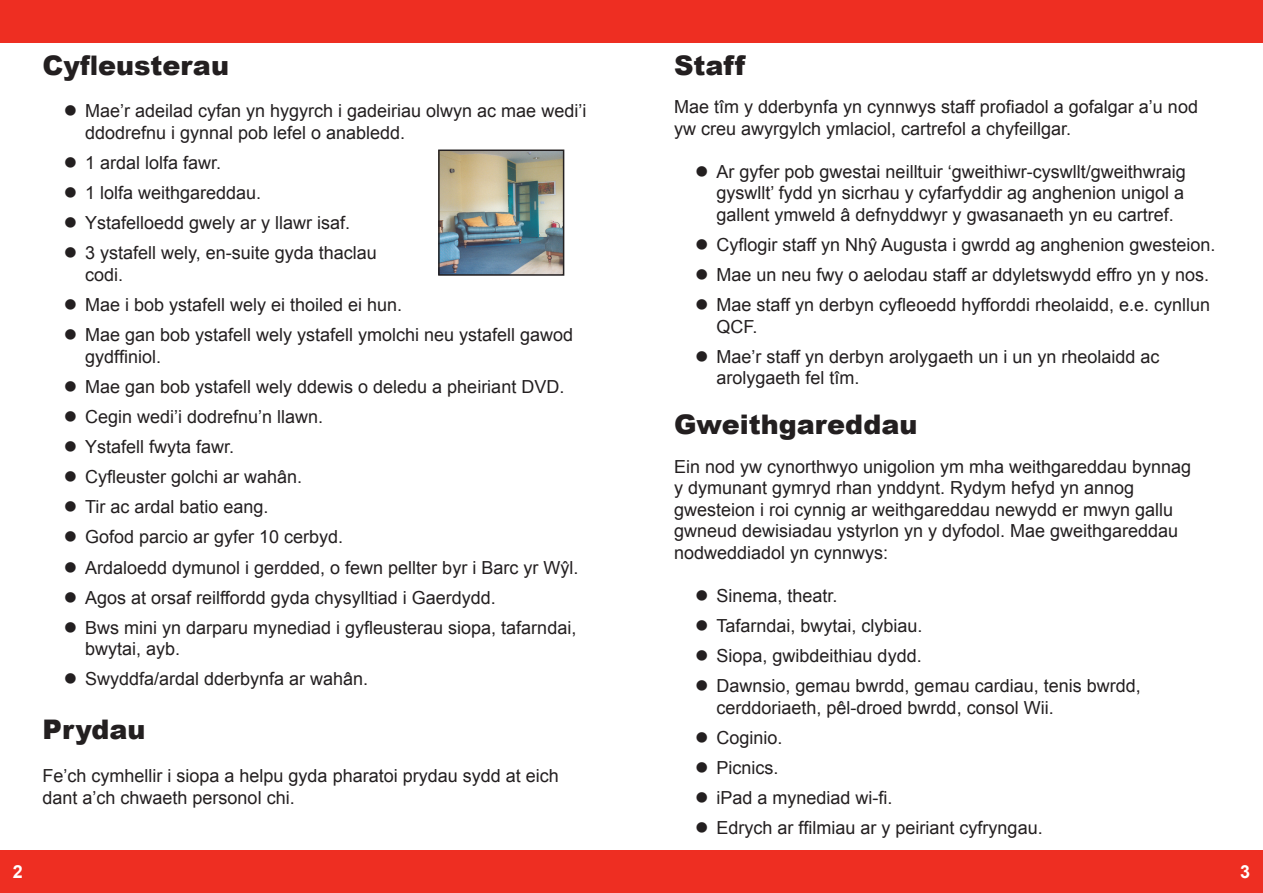
<style>
.page{position:relative;width:1263px;height:893px;background:#fff}
.page>*{position:absolute;margin:0;border:0;box-sizing:border-box;transform-origin:0 0}
.t1{font:900 27px "Arial";color:#231f20}
.t2{font:18px/21.6px "Arial";color:#231f20}
.t3{font:700 18px "Arial";color:#fff}
</style>
<div class="page">
<div style="left:631px;top:0;width:632px;height:43px;background:#ee2e22"></div>
<div style="left:0;top:0;width:631px;height:43px;background:#ee2e22"></div>
<div style="left:631px;top:850px;width:632px;height:43px;background:#ee2e22"></div>
<div style="left:0;top:850px;width:631px;height:43px;background:#ee2e22"></div>
<img style="left:441px;top:153px;width:120px;height:120px">
<div style="left:438px;top:150px;width:126px;height:126px;border:2px solid #231f20"></div>
<h1 class="t1" style="left:43px;top:45px;width:188px">Cyfleusterau</h1>
<p class="t2" style="left:85px;top:101px;width:503px;text-indent:-21px">● Mae’r adeilad cyfan yn hygyrch i gadeiriau olwyn ac mae wedi’i ddodrefnu i gynnal pob lefel o anabledd.</p>
<p class="t2" style="left:64px;top:152px;width:159px">● 1 ardal lolfa fawr.</p>
<p class="t2" style="left:64px;top:182px;width:199px">● 1 lolfa weithgareddau.</p>
<p class="t2" style="left:64px;top:212px;width:288px">● Ystafelloedd gwely ar y llawr isaf.</p>
<p class="t2" style="left:85px;top:243px;width:293px;text-indent:-21px">● 3 ystafell wely, en-suite gyda thaclau codi.</p>
<p class="t2" style="left:64px;top:294px;width:340px">● Mae i bob ystafell wely ei thoiled ei hun.</p>
<p class="t2" style="left:85px;top:324px;width:490px;text-indent:-21px">● Mae gan bob ystafell wely ystafell ymolchi neu ystafell gawod gydffiniol.</p>
<p class="t2" style="left:64px;top:376px;width:502px">● Mae gan bob ystafell wely ddewis o deledu a pheiriant DVD.</p>
<p class="t2" style="left:64px;top:406px;width:261px">● Cegin wedi’i dodrefnu’n llawn.</p>
<p class="t2" style="left:64px;top:436px;width:172px">● Ystafell fwyta fawr.</p>
<p class="t2" style="left:64px;top:466px;width:240px">● Cyfleuster golchi ar wahân.</p>
<p class="t2" style="left:64px;top:496px;width:206px">● Tir ac ardal batio eang.</p>
<p class="t2" style="left:64px;top:526px;width:281px">● Gofod parcio ar gyfer 10 cerbyd.</p>
<p class="t2" style="left:64px;top:557px;width:516px">● Ardaloedd dymunol i gerdded, o fewn pellter byr i Barc yr Wŷl.</p>
<p class="t2" style="left:64px;top:587px;width:434px">● Agos at orsaf reilffordd gyda chysylltiad i Gaerdydd.</p>
<p class="t2" style="left:85px;top:617px;width:493px;text-indent:-21px">● Bws mini yn darparu mynediad i gyfleusterau siopa, tafarndai, bwytai, ayb.</p>
<p class="t2" style="left:64px;top:668px;width:306px">● Swyddfa/ardal dderbynfa ar wahân.</p>
<h1 class="t1" style="left:43px;top:710px;width:105px">Prydau</h1>
<p class="t2" style="left:43px;top:765px;width:518px">Fe’ch cymhellir i siopa a helpu gyda pharatoi prydau sydd at eich dant a’ch chwaeth personol chi.</p>
<h1 class="t1" style="left:674px;top:45px;width:73px">Staff</h1>
<p class="t2" style="left:674px;top:96px;width:525px">Mae tîm y dderbynfa yn cynnwys staff profiadol a gofalgar a’u nod yw creu awyrgylch ymlaciol, cartrefol a chyfeillgar.</p>
<p class="t2" style="left:716px;top:161px;width:471px;text-align:justify;text-indent:-21px">● Ar gyfer pob gwestai neilltuir ‘gweithiwr-cyswllt/gweithwraig gyswllt’ fydd yn sicrhau y cyfarfyddir ag anghenion unigol a gallent ymweld â defnyddwyr y gwasanaeth yn eu cartref.</p>
<p class="t2" style="left:695px;top:234px;width:522px">● Cyflogir staff yn Nhŷ Augusta i gwrdd ag anghenion gwesteion.</p>
<p class="t2" style="left:695px;top:264px;width:515px">● Mae un neu fwy o aelodau staff ar ddyletswydd effro yn y nos.</p>
<p class="t2" style="left:716px;top:294px;width:495px;text-indent:-21px">● Mae staff yn derbyn cyfleoedd hyfforddi rheolaidd, e.e. cynllun<br>QCF.</p>
<p class="t2" style="left:716px;top:346px;width:444px;text-indent:-21px">● Mae’r staff yn derbyn arolygaeth un i un yn rheolaidd ac arolygaeth fel tîm.</p>
<h1 class="t1" style="left:674px;top:405px;width:245px">Gweithgareddau</h1>
<p class="t2" style="left:674px;top:456px;width:519px">Ein nod yw cynorthwyo unigolion ym mha weithgareddau bynnag y dymunant gymryd rhan ynddynt. Rydym hefyd yn annog gwesteion i roi cynnig ar weithgareddau newydd er mwyn gallu gwneud dewisiadau ystyrlon yn y dyfodol. Mae gweithgareddau nodweddiadol yn cynnwys:</p>
<p class="t2" style="left:695px;top:585px;width:144px">● Sinema, theatr.</p>
<p class="t2" style="left:695px;top:615px;width:229px">● Tafarndai, bwytai, clybiau.</p>
<p class="t2" style="left:695px;top:645px;width:228px">● Siopa, gwibdeithiau dydd.</p>
<p class="t2" style="left:716px;top:675px;width:426px;text-indent:-21px">● Dawnsio, gemau bwrdd, gemau cardiau, tenis bwrdd, cerddoriaeth, pêl-droed bwrdd, consol Wii.</p>
<p class="t2" style="left:695px;top:727px;width:89px">● Coginio.</p>
<p class="t2" style="left:695px;top:757px;width:85px">● Picnics.</p>
<p class="t2" style="left:695px;top:787px;width:199px">● iPad a mynediad wi-fi.</p>
<p class="t2" style="left:695px;top:817px;width:349px">● Edrych ar ffilmiau ar y peiriant cyfryngau.</p>
<p class="t3" style="left:13px;top:860px;width:12px">2</p>
<p class="t3" style="left:1240px;top:860px;width:12px">3</p>
</div>
